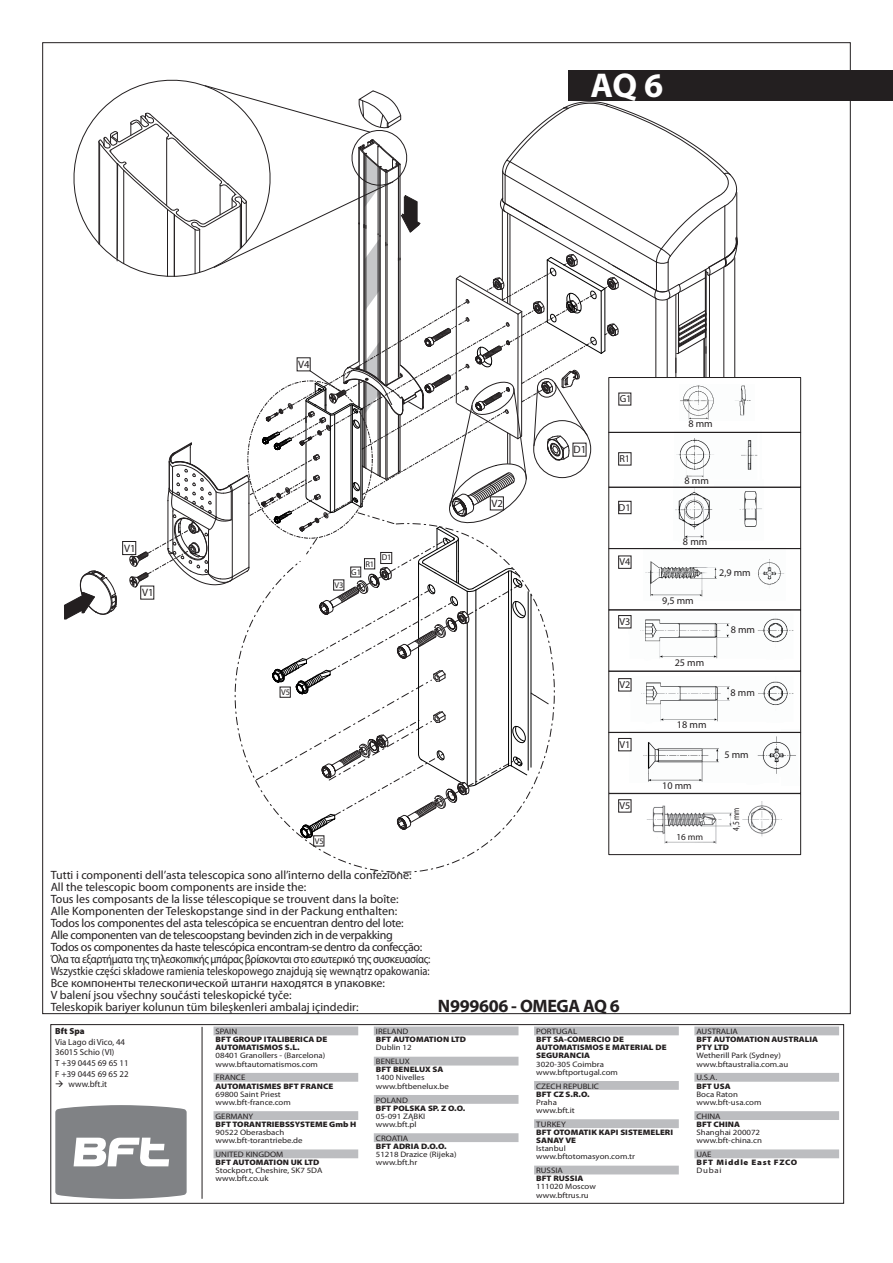
<style>
.page{position:relative;width:893px;height:1263px;background:#fff}
.page>*{position:absolute;margin:0;border:0;box-sizing:border-box;transform-origin:0 0}
.t1{font:700 34.5px "Myriad Pro";color:#fff}
.t2{font:700 18px "Myriad Pro";letter-spacing:-.02em;color:#231f20}
.t3{font:12px/12px "Myriad Pro";color:#231f20}
.t4{font:10.8px "Myriad";color:#231f20}
.t5{font:10.2px "Myriad";color:#231f20}
.t6{font:9.15px "Myriad";color:#231f20;scale:.8 1}
.t7{font:9.15px "Myriad";color:#231f20}
.t8{font:8.85px/10.6px "Myriad Pro";color:#231f20}
.t9{font:900 8.85px "Myriad Pro";color:#231f20}
.t10{font:8.4px "Myriad";color:#231f20}
.t11{font:7.95px/8.1px "Myriad Pro";color:#231f20;scale:1.11 1}
.t12{font:900 7.95px/8.1px "Myriad Pro";color:#231f20;scale:1.11 1}
.t13{font:900 7.95px "Myriad Pro";letter-spacing:.08em;color:#231f20;scale:1.11 1}
</style>
<div class="page">
<svg style="left:64px;top:85px;width:675px;height:754px"></svg>
<div style="left:622px;top:378px;width:170px;height:150px;background:#fff"></div>
<img style="left:674px;top:489px;width:88px;height:57px">
<img style="left:644px;top:550px;width:141px;height:50px">
<img style="left:629px;top:729px;width:167px;height:57px">
<div style="left:618px;top:738px;width:13px;height:13px;border:1px solid #231f20"></div>
<div style="left:618px;top:501px;width:13px;height:13px;border:1px solid #231f20"></div>
<img style="left:628px;top:673px;width:166px;height:53px">
<div style="left:618px;top:678px;width:13px;height:13px;border:1px solid #231f20"></div>
<img style="left:628px;top:612px;width:166px;height:51px">
<div style="left:618px;top:615px;width:13px;height:13px;border:1px solid #231f20"></div>
<div style="left:618px;top:556px;width:13px;height:12px;border:1px solid #231f20"></div>
<div style="left:618px;top:452px;width:13px;height:13px;border:1px solid #231f20"></div>
<img style="left:676px;top:438px;width:82px;height:40px">
<img style="left:680px;top:385px;width:71px;height:35px">
<div style="left:618px;top:799px;width:13px;height:13px;border:1px solid #231f20"></div>
<div style="left:609px;top:793px;width:192px;height:62px;border:1px solid #231f20"></div>
<div style="left:609px;top:671px;width:192px;height:62px;border:1px solid #231f20"></div>
<div style="left:609px;top:548px;width:192px;height:62px;border:1px solid #231f20"></div>
<div style="left:609px;top:487px;width:192px;height:62px;border:1px solid #231f20"></div>
<div style="left:609px;top:377px;width:192px;height:56px;border:1px solid #231f20"></div>
<img style="left:646px;top:801px;width:136px;height:42px">
<svg style="left:235px;top:523px;width:320px;height:349px"></svg>
<div style="left:568px;top:70px;width:325px;height:30px;background:#231f20"></div>
<div style="left:214px;top:1026px;width:144px;height:9px;background:#bcbdc0"></div>
<div style="left:214px;top:1073px;width:144px;height:9px;background:#bcbdc0"></div>
<div style="left:214px;top:1111px;width:144px;height:9px;background:#bcbdc0"></div>
<div style="left:214px;top:1149px;width:144px;height:9px;background:#bcbdc0"></div>
<div style="left:374px;top:1026px;width:144px;height:9px;background:#bcbdc0"></div>
<div style="left:374px;top:1057px;width:144px;height:8px;background:#bcbdc0"></div>
<div style="left:374px;top:1095px;width:144px;height:9px;background:#bcbdc0"></div>
<div style="left:374px;top:1133px;width:144px;height:9px;background:#bcbdc0"></div>
<div style="left:534px;top:1026px;width:145px;height:9px;background:#bcbdc0"></div>
<div style="left:534px;top:1081px;width:145px;height:9px;background:#bcbdc0"></div>
<div style="left:534px;top:1119px;width:145px;height:9px;background:#bcbdc0"></div>
<div style="left:534px;top:1165px;width:145px;height:9px;background:#bcbdc0"></div>
<div style="left:694px;top:1026px;width:145px;height:9px;background:#bcbdc0"></div>
<div style="left:694px;top:1073px;width:145px;height:9px;background:#bcbdc0"></div>
<div style="left:694px;top:1111px;width:145px;height:9px;background:#bcbdc0"></div>
<div style="left:694px;top:1149px;width:145px;height:9px;background:#bcbdc0"></div>
<div style="left:50px;top:1024px;width:794px;height:180px;border:1px solid #231f20"></div>
<svg style="left:55px;top:1105px;width:132px;height:94px;background:#96979a"></svg>
<hr style="left:202px;top:1027px;width:1px;height:172px;background:#231f20">
<p class="t4" style="left:124px;top:543px;width:13px">V1</p>
<p class="t4" style="left:142px;top:587px;width:13px">V1</p>
<h1 class="t1" style="left:591px;top:63px;width:74px">AQ 6</h1>
<p class="t4" style="left:298px;top:359px;width:13px">V4</p>
<p class="t10" style="left:281px;top:688px;width:11px">V5</p>
<p class="t10" style="left:335px;top:581px;width:11px">V3</p>
<p class="t10" style="left:365px;top:559px;width:10px">R1</p>
<p class="t10" style="left:351px;top:568px;width:11px">G1</p>
<p class="t10" style="left:382px;top:553px;width:11px">D1</p>
<p class="t10" style="left:315px;top:837px;width:11px">V5</p>
<p class="t4" style="left:491px;top:498px;width:13px">V2</p>
<p class="t4" style="left:574px;top:444px;width:14px">D1</p>
<p class="t5" style="left:620px;top:394px;width:13px">G1</p>
<p class="t5" style="left:619px;top:454px;width:12px">R1</p>
<p class="t5" style="left:619px;top:502px;width:13px">D1</p>
<p class="t5" style="left:619px;top:557px;width:12px">V4</p>
<p class="t5" style="left:619px;top:617px;width:12px">V3</p>
<p class="t5" style="left:619px;top:680px;width:12px">V2</p>
<p class="t5" style="left:619px;top:739px;width:12px">V1</p>
<p class="t5" style="left:619px;top:801px;width:12px">V5</p>
<p class="t5" style="left:688px;top:419px;width:26px">8 mm</p>
<p class="t5" style="left:684px;top:475px;width:26px">8 mm</p>
<p class="t5" style="left:683px;top:537px;width:26px">8 mm</p>
<p class="t5" style="left:662px;top:596px;width:33px">9,5 mm</p>
<p class="t5" style="left:675px;top:658px;width:31px">25 mm</p>
<p class="t5" style="left:677px;top:720px;width:31px">18 mm</p>
<p class="t5" style="left:662px;top:780px;width:31px">10 mm</p>
<p class="t7" style="left:676px;top:832px;width:28px">16 mm</p>
<p class="t5" style="left:719px;top:567px;width:33px">2,9 mm</p>
<p class="t5" style="left:731px;top:625px;width:26px">8 mm</p>
<p class="t5" style="left:730px;top:688px;width:26px">8 mm</p>
<p class="t5" style="left:724px;top:749px;width:26px">5 mm</p>
<p class="t6" style="left:732px;top:831px;width:30px;rotate:-90deg">4,5 mm</p>
<p class="t3" style="left:51px;top:868px;width:381px">Tutti i componenti dell’asta telescopica sono all’interno della confezione:<br>All the telescopic boom components are inside the:<br>Tous les composants de la lisse télescopique se trouvent dans la boîte:<br>Alle Komponenten der Teleskopstange sind in der Packung enthalten:<br>Todos los componentes del asta telescópica se encuentran dentro del lote:<br>Alle componenten van de telescoopstang bevinden zich in de verpakking<br>Todos os componentes da haste telescópica encontram-se dentro da confecção:<br>Όλα τα εξαρτήματα της τηλεσκοπικής μπάρας βρίσκονται στο εσωτερικό της συσκευασίας:<br>Wszystkie części składowe ramienia teleskopowego znajdują się wewnątrz opakowania:<br>Все компоненты телескопической штанги находятся в упаковке:<br>V balení jsou všechny součásti teleskopické tyče:<br>Teleskopik bariyer kolunun tüm bileşkenleri ambalaj içindedir:</p>
<p class="t9" style="left:55px;top:1025px;width:31px">Bft Spa</p>
<p class="t8" style="left:55px;top:1036px;width:75px">Via Lago di Vico, 44<br>36015 Schio (VI)<br>T +39 0445 69 65 11<br>F +39 0445 69 65 22</p>
<p class="t8" style="left:55px;top:1079px;width:53px">→ www.bft.it</p>
<h2 class="t2" style="left:438px;top:994px;width:183px">N999606 - OMEGA AQ 6</h2>
<p class="t11" style="left:536px;top:1027px;width:38px">PORTUGAL</p>
<p class="t12" style="left:536px;top:1035px;width:119px">BFT SA-COMERCIO DE<br>AUTOMATISMOS E MATERIAL DE<br>SEGURANCIA</p>
<p class="t11" style="left:536px;top:1060px;width:75px">3020-305 Coimbra www.bftportugal.com</p>
<p class="t11" style="left:536px;top:1082px;width:58px">CZECH REPUBLIC</p>
<p class="t12" style="left:536px;top:1090px;width:50px">BFT CZ S.R.O.</p>
<p class="t11" style="left:536px;top:1098px;width:36px">Praha www.bft.it</p>
<p class="t11" style="left:536px;top:1120px;width:28px">TURKEY</p>
<p class="t12" style="left:536px;top:1128px;width:125px">BFT OTOMATIK KAPI SISTEMELERI<br>SANAY VE</p>
<p class="t11" style="left:536px;top:1144px;width:91px">Istanbul www.bftotomasyon.com.tr</p>
<p class="t11" style="left:536px;top:1166px;width:26px">RUSSIA</p>
<p class="t12" style="left:536px;top:1174px;width:44px">BFT RUSSIA</p>
<p class="t11" style="left:536px;top:1182px;width:55px">111020 Moscow www.bftrus.ru</p>
<p class="t11" style="left:216px;top:1027px;width:21px">SPAIN</p>
<p class="t12" style="left:216px;top:1035px;width:102px">BFT GROUP ITALIBERICA DE<br>AUTOMATISMOS S.L.</p>
<p class="t11" style="left:216px;top:1051px;width:100px">08401 Granollers - (Barcelona) www.bftautomatismos.com</p>
<p class="t11" style="left:216px;top:1074px;width:28px">FRANCE</p>
<p class="t12" style="left:216px;top:1081px;width:107px">AUTOMATISMES BFT FRANCE</p>
<p class="t11" style="left:216px;top:1090px;width:69px">69800 Saint Priest www.bft-france.com</p>
<p class="t11" style="left:216px;top:1112px;width:36px">GERMANY</p>
<p class="t12" style="left:216px;top:1120px;width:128px">BFT TORANTRIEBSSYSTEME Gmb H</p>
<p class="t11" style="left:216px;top:1128px;width:80px">90522 Oberasbach www.bft-torantriebe.de</p>
<p class="t11" style="left:216px;top:1150px;width:62px">UNITED KINGDOM</p>
<p class="t12" style="left:216px;top:1158px;width:95px">BFT AUTOMATION UK LTD</p>
<p class="t11" style="left:216px;top:1166px;width:98px">Stockport, Cheshire, SK7 5DA www.bft.co.uk</p>
<p class="t11" style="left:376px;top:1027px;width:31px">IRELAND</p>
<p class="t12" style="left:376px;top:1035px;width:83px">BFT AUTOMATION LTD</p>
<p class="t11" style="left:376px;top:1040px;width:34px;line-height:14px">Dublin 12<br>BENELUX</p>
<p class="t12" style="left:376px;top:1065px;width:62px">BFT BENELUX SA</p>
<p class="t11" style="left:376px;top:1074px;width:67px">1400 Nivelles www.bftbenelux.be</p>
<p class="t11" style="left:376px;top:1096px;width:30px">POLAND</p>
<p class="t12" style="left:376px;top:1103px;width:82px">BFT POLSKA SP. Z O.O.</p>
<p class="t11" style="left:376px;top:1112px;width:46px">05-091 ZąBKI www.bft.pl</p>
<p class="t11" style="left:376px;top:1134px;width:31px">CROATIA</p>
<p class="t12" style="left:376px;top:1142px;width:65px">BFT ADRIA D.O.O.</p>
<p class="t11" style="left:376px;top:1150px;width:74px">51218 Drazice (Rijeka) www.bft.hr</p>
<p class="t11" style="left:696px;top:1027px;width:39px">AUSTRALIA</p>
<p class="t12" style="left:696px;top:1035px;width:111px">BFT AUTOMATION AUSTRALIA<br>PTY LTD</p>
<p class="t11" style="left:696px;top:1051px;width:84px">Wetherill Park (Sydney) www.bftaustralia.com.au</p>
<p class="t11" style="left:696px;top:1074px;width:20px">U.S.A.</p>
<p class="t12" style="left:696px;top:1081px;width:32px">BFT USA</p>
<p class="t11" style="left:696px;top:1090px;width:60px">Boca Raton www.bft-usa.com</p>
<p class="t11" style="left:696px;top:1112px;width:23px">CHINA</p>
<p class="t12" style="left:696px;top:1120px;width:41px">BFT CHINA</p>
<p class="t11" style="left:696px;top:1128px;width:60px">Shanghai 200072 www.bft-china.cn</p>
<p class="t11" style="left:696px;top:1150px;width:15px">UAE</p>
<p class="t13" style="left:696px;top:1157px;width:92px">BFT Middle East FZCO</p>
<p class="t11" style="left:696px;top:1166px;width:24px">Dubai</p>
</div>
